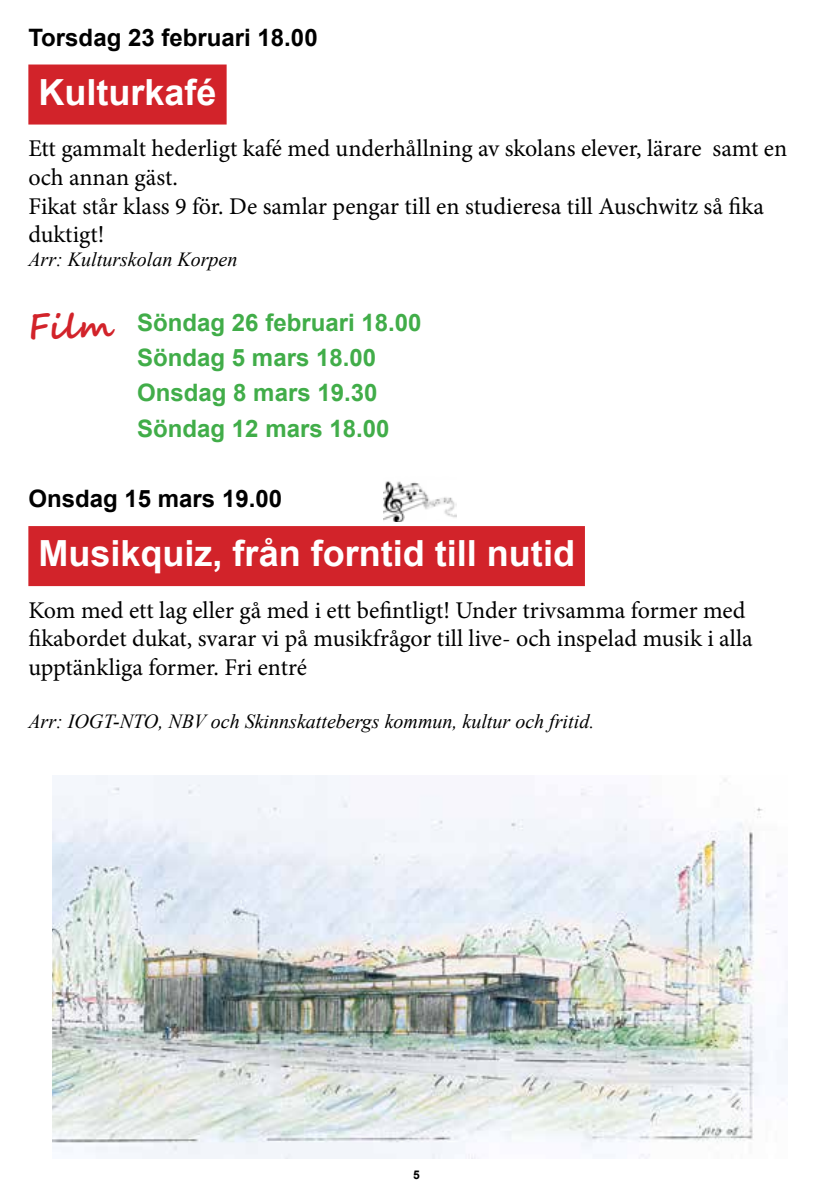
<style>
.page{position:relative;width:840px;height:1191px;background:#fff}
.page>*{position:absolute;margin:0;border:0;box-sizing:border-box;transform-origin:0 0}
.t1{font:700 36px "Arial";color:#fff}
.t2{font:700 34px "Segoe Script";color:#d2232a}
.t3{font:24px/28.8px "Minion Pro";color:#000}
.t4{font:700 24px/35.4px "Arial";color:#41ad49}
.t5{font:700 24px "Arial";color:#000}
.t6{font:italic 20px "Times New Roman";color:#000}
.t7{font:700 12px "Arial";color:#000}
</style>
<div class="page">
<div style="left:28px;top:64px;width:198px;height:60px;background:#d2232a"></div>
<div style="left:28px;top:526px;width:556px;height:60px;background:#d2232a"></div>
<img style="left:383px;top:481px;width:73px;height:40px">
<img style="left:53px;top:775px;width:733px;height:383px">
<p class="t5" style="left:28px;top:20px;width:290px">Torsdag 23 februari 18.00</p>
<h1 class="t1" style="left:38px;top:66px;width:180px">Kulturkafé</h1>
<p class="t3" style="left:28px;top:134px;width:759px">Ett gammalt hederligt kafé med underhållning av skolans elever, lärare samt en och annan gäst.<br>Fikat står klass 9 för. De samlar pengar till en studieresa till Auschwitz så fika duktigt!</p>
<p class="t6" style="left:28px;top:246px;width:210px">Arr: Kulturskolan Korpen</p>
<h2 class="t2" style="left:28px;top:298px;width:88px">Film</h2>
<p class="t4" style="left:137px;top:305px;width:286px">Söndag 26 februari 18.00<br>Söndag 5 mars 18.00<br>Onsdag 8 mars 19.30<br>Söndag 12 mars 18.00</p>
<p class="t5" style="left:28px;top:482px;width:255px">Onsdag 15 mars 19.00</p>
<h1 class="t1" style="left:38px;top:528px;width:538px">Musikquiz, från forntid till nutid</h1>
<p class="t3" style="left:28px;top:595px;width:725px">Kom med ett lag eller gå med i ett befintligt! Under trivsamma former med fikabordet dukat, svarar vi på musikfrågor till live- och inspelad musik i alla upptänkliga former. Fri entré</p>
<p class="t6" style="left:28px;top:707px;width:567px">Arr: IOGT-NTO, NBV och Skinnskattebergs kommun, kultur och fritid.</p>
<p class="t7" style="left:413px;top:1166px;width:8px">5</p>
</div>
